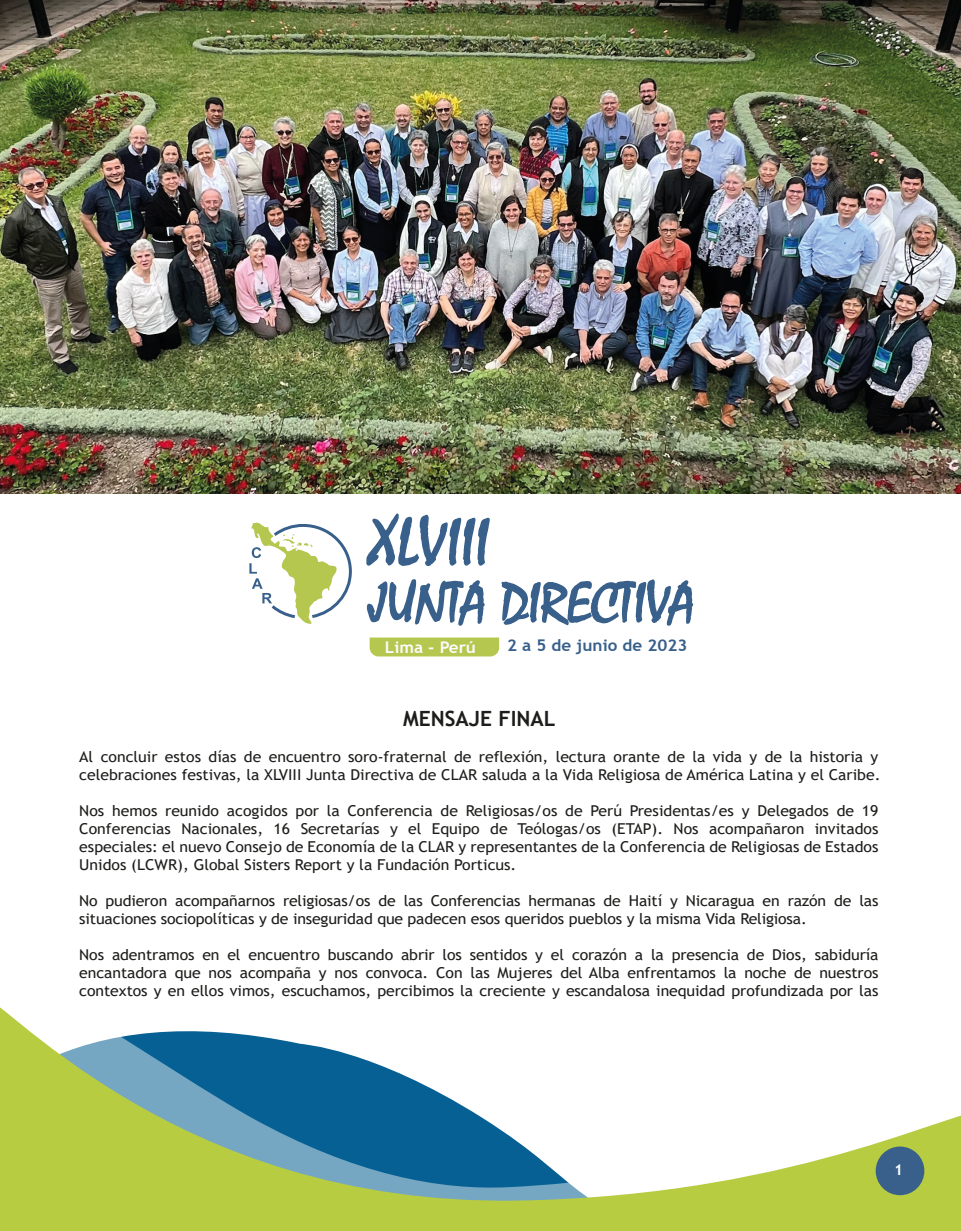
<style>
.page{position:relative;width:961px;height:1231px;background:#fff}
.page>*{position:absolute;margin:0;border:0;box-sizing:border-box;transform-origin:0 0}
.t1{font:67.5px "Mistral";color:#38608b}
.t2{font:57px "Mistral";color:#38608b}
.t3{font:700 21px "Trebuchet MS";color:#1d1d1b}
.t4{font:700 16.2px "Trebuchet MS";color:#38608b;scale:1.06 1}
.t5{font:700 16.2px "Trebuchet MS";color:#fafbfc;scale:1.06 1}
.t6{font:15px/18px "Trebuchet MS";letter-spacing:-.005em;color:#1d1d1b;scale:1.06 1}
.t7{font:700 15px "Trebuchet MS";color:#fff}
</style>
<div class="page">
<img style="left:0;top:0;width:961px;height:493px">
<svg style="left:249px;top:522px;width:103px;height:102px"></svg>
<svg style="left:366px;top:513px;width:328px;height:143px"></svg>
<svg style="left:0;top:1007px;width:961px;height:224px"></svg>
<div style="left:875px;top:1146px;width:49px;height:49px;background:#38608b;border-radius:50%"></div>
<h1 class="t1" style="left:369px;top:502px;width:121px">XLVIII</h1>
<h2 class="t2" style="left:369px;top:569px;width:327px">JUNTA DIRECTIVA</h2>
<p class="t5" style="left:385px;top:637px;width:87px">Lima - Perú</p>
<p class="t4" style="left:507px;top:635px;width:172px">2 a 5 de junio de 2023</p>
<h3 class="t3" style="left:403px;top:705px;width:154px">MENSAJE FINAL</h3>
<p class="t6" style="left:79px;top:747px;width:757px">Al concluir estos días de encuentro soro-fraternal de reflexión, lectura orante de la vida y de la historia y celebraciones festivas, la XLVIII Junta Directiva de CLAR saluda a la Vida Religiosa de América Latina y el Caribe.</p>
<p class="t6" style="left:79px;top:801px;width:755px;text-align:justify">Nos hemos reunido acogidos por la Conferencia de Religiosas/os de Perú Presidentas/es y Delegados de 19<br>Conferencias Nacionales, 16 Secretarías y el Equipo de Teólogas/os (ETAP). Nos acompañaron invitados especiales: el nuevo Consejo de Economía de la CLAR y representantes de la Conferencia de Religiosas de Estados Unidos (LCWR), Global Sisters Report y la Fundación Porticus.</p>
<p class="t6" style="left:79px;top:891px;width:755px">No pudieron acompañarnos religiosas/os de las Conferencias hermanas de Haití y Nicaragua en razón de las situaciones sociopolíticas y de inseguridad que padecen esos queridos pueblos y la misma Vida Religiosa.</p>
<p class="t6" style="left:79px;top:945px;width:755px;text-align:justify">Nos adentramos en el encuentro buscando abrir los sentidos y el corazón a la presencia de Dios, sabiduría encantadora que nos acompaña y nos convoca. Con las Mujeres del Alba enfrentamos la noche de nuestros contextos y en ellos vimos, escuchamos, percibimos la creciente y escandalosa inequidad profundizada por las</p>
<p class="t7" style="left:894px;top:1160px;width:10px">1</p>
</div>
